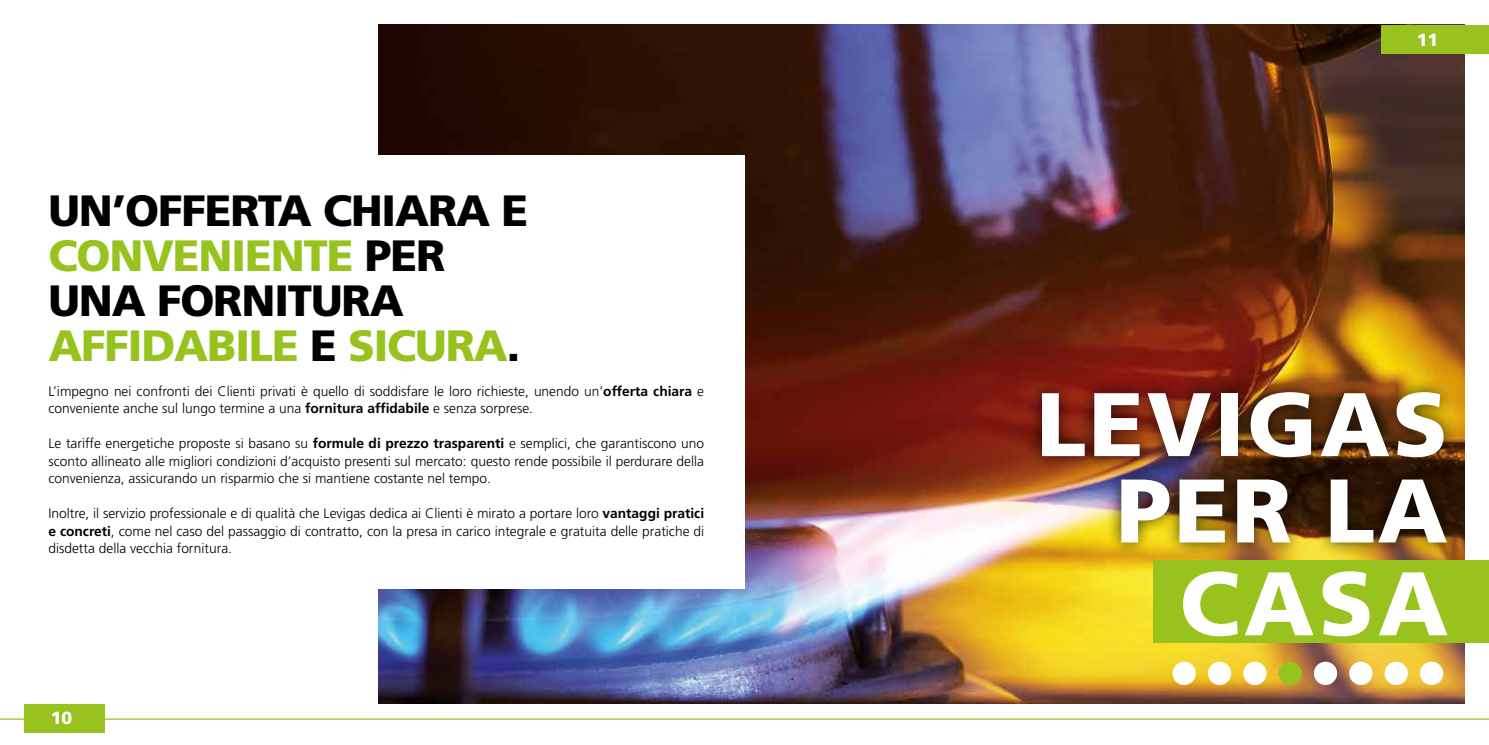
<style>
.page{position:relative;width:1489px;height:745px;background:#fff}
.page>*{position:absolute;margin:0;border:0;box-sizing:border-box;transform-origin:0 0}
.t1{font:900 90px/86.2px "Frutiger";letter-spacing:.03em;color:#fff;text-align:right}
.t2{font:900 43.75px/45px "Frutiger";letter-spacing:-.025em;color:#000}
.t3{font:900 17.5px "Frutiger";color:#fff}
.t4{font:300 13.75px/17.5px "Frutiger";color:#000;text-align:justify}
.s1{color:#98c21d}
.s2{font-weight:700}
</style>
<div class="page">
<hr style="left:0;top:718px;width:1488px;height:1px;background:#98c21d">
<img style="left:379px;top:25px;width:1084px;height:678px">
<div style="left:1380px;top:25px;width:108px;height:29px;background:#98c21d"></div>
<div style="left:25px;top:703px;width:80px;height:29px;background:#98c21d"></div>
<div style="left:26px;top:156px;width:718px;height:433px;background:#fff"></div>
<div style="left:1152px;top:560px;width:336px;height:82px;background:#98c21d"></div>
<div style="left:1313px;top:661px;width:23px;height:23px;background:#fff;border-radius:50%"></div>
<div style="left:1349px;top:661px;width:23px;height:23px;background:#fff;border-radius:50%"></div>
<div style="left:1419px;top:661px;width:23px;height:23px;background:#fff;border-radius:50%"></div>
<div style="left:1384px;top:661px;width:23px;height:23px;background:#fff;border-radius:50%"></div>
<div style="left:1172px;top:661px;width:23px;height:23px;background:#fff;border-radius:50%"></div>
<div style="left:1207px;top:661px;width:24px;height:23px;background:#fff;border-radius:50%"></div>
<div style="left:1278px;top:661px;width:23px;height:23px;background:#98c21d;border-radius:50%"></div>
<div style="left:1243px;top:661px;width:23px;height:23px;background:#fff;border-radius:50%"></div>
<div style="left:1026px;top:376px;width:434px;height:182px;background:#000;opacity:.75"></div>
<h2 class="t2" style="left:48px;top:187px;width:481px">UN’OFFERTA CHIARA E<br><span class="s1">CONVENIENTE</span> PER<br>UNA FORNITURA<br><span class="s1">AFFIDABILE</span> E <span class="s1">SICURA</span>.</h2>
<p class="t4" style="left:48px;top:382px;width:657px">L’impegno nei confronti dei Clienti privati è quello di soddisfare le loro richieste, unendo un’<span class="s2">offerta chiara</span> e conveniente anche sul lungo termine a una <span class="s2">fornitura affidabile</span> e senza sorprese.</p>
<p class="t4" style="left:48px;top:434px;width:657px">Le tariffe energetiche proposte si basano su <span class="s2">formule di prezzo trasparenti</span> e semplici, che garantiscono uno sconto allineato alle migliori condizioni d’acquisto presenti sul mercato: questo rende possibile il perdurare della convenienza, assicurando un risparmio che si mantiene costante nel tempo.</p>
<p class="t4" style="left:48px;top:504px;width:657px">Inoltre, il servizio professionale e di qualità che Levigas dedica ai Clienti è mirato a portare loro <span class="s2">vantaggi pratici e concreti</span>, come nel caso del passaggio di contratto, con la presa in carico integrale e gratuita delle pratiche di disdetta della vecchia fornitura.</p>
<p class="t3" style="left:51px;top:706px;width:23px">10</p>
<p class="t3" style="left:1416px;top:29px;width:23px">11</p>
<h1 class="t1" style="left:1036px;top:380px;width:413px">LEVIGAS<br>PER LA</h1>
<h1 class="t1" style="left:1179px;top:558px;width:270px">CASA</h1>
</div>
